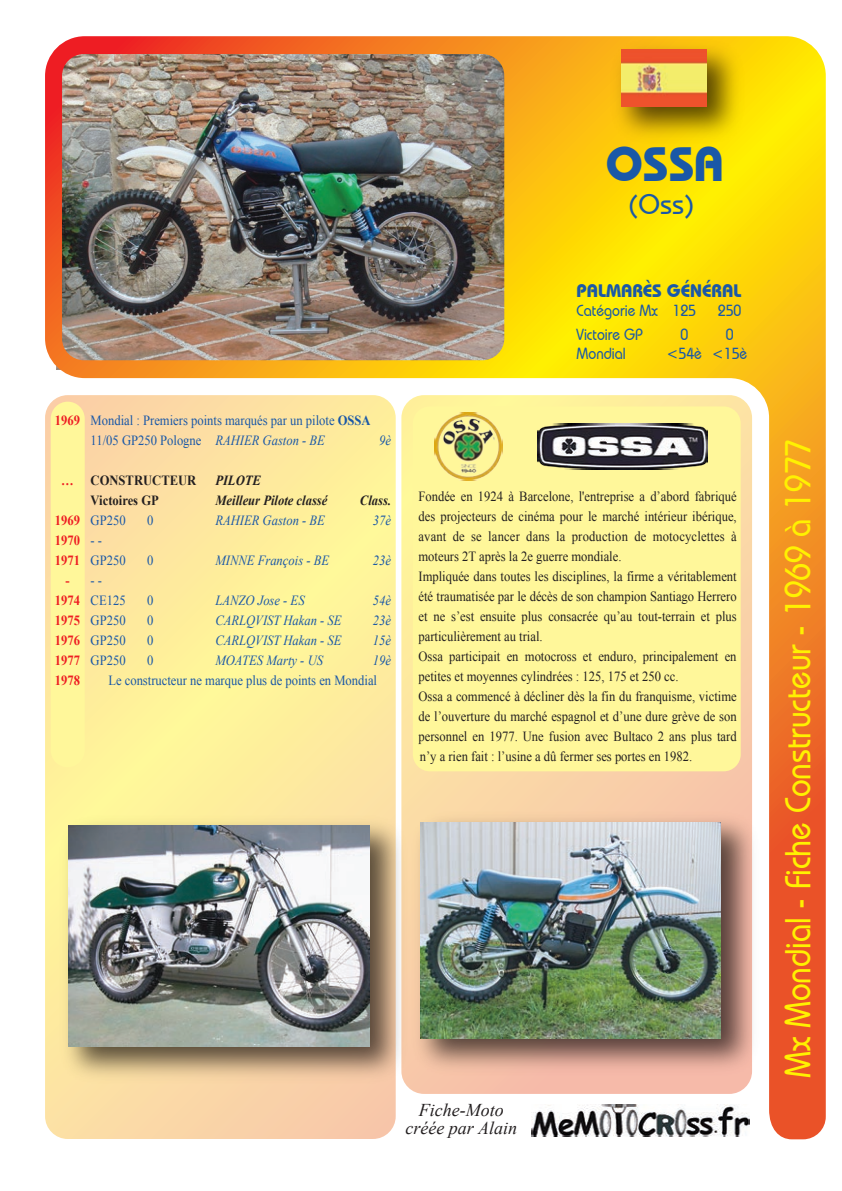
<style>
.page{position:relative;width:842px;height:1191px;background:#fff}
.page>*{position:absolute;margin:0;border:0;box-sizing:border-box;transform-origin:0 0}
.t1{font:700 48px "Bauhaus IT Cby BT";color:#1a58a7}
.t2{font:500 36px "Bauhaus IT Cby BT";color:#fff101;scale:.9 1}
.t3{font:500 28px "Bauhaus IT Cby BT";color:#1a58a7}
.t4{font:italic 18px/18px "Times New Roman";color:#231f20;text-align:center}
.t5{font:700 18px "Bauhaus IT Cby BT";color:#1a58a7}
.t6{font:500 16px "Bauhaus IT Cby BT";color:#1a58a7;scale:.9 1}
.t7{font:14px/20px "Times New Roman";color:#231f20;scale:.9 1}
.t8{font:14px/20px "Times New Roman";color:#1a58a7;scale:.9 1}
.t9{font:italic 14px "Times New Roman";color:#1a58a7;scale:.9 1}
.t10{font:700 14px/20px "Times New Roman";color:#ee1d23;text-align:center;scale:.9 1}
.t11{font:italic 700 14px "Times New Roman";color:#231f20;scale:.9 1}
.t12{font:700 14px "Times New Roman";color:#231f20;scale:.9 1}
.s1{font-weight:700}
.s2{font-style:italic}
</style>
<div class="page">
<img style="left:45px;top:36px;width:781px;height:1103px">
<img style="left:604px;top:36px;width:148px;height:115px">
<img style="left:621px;top:50px;width:85px;height:56px">
<div style="left:413px;top:406px;width:328px;height:365px;background:#fff79a"></div>
<img style="left:434px;top:412px;width:68px;height:68px">
<img style="left:538px;top:424px;width:169px;height:45px">
<p class="t10" style="left:55px;top:409px;width:29px">1969</p>
<p class="t8" style="left:91px;top:410px;width:313px">Mondial : Premiers points marqués par un pilote <span class="s1">OSSA<br></span>11/05 GP250 Pologne <span class="s2">RAHIER Gaston - BE</span></p>
<p class="t9" style="left:379px;top:430px;width:15px">9è</p>
<p class="t10" style="left:61px;top:469px;width:15px">…</p>
<p class="t10" style="left:55px;top:509px;width:29px">1969<br>1970<br>1971 -<br>1974<br>1975<br>1976<br>1977<br>1978</p>
<p class="t12" style="left:91px;top:470px;width:119px">CONSTRUCTEUR</p>
<p class="t11" style="left:215px;top:470px;width:52px">PILOTE</p>
<p class="t12" style="left:91px;top:490px;width:77px">Victoires GP</p>
<p class="t11" style="left:215px;top:490px;width:126px">Meilleur Pilote classé</p>
<p class="t11" style="left:360px;top:490px;width:36px">Class.</p>
<p class="t8" style="left:91px;top:510px;width:40px">GP250</p>
<p class="t8" style="left:147px;top:510px;width:9px">0</p>
<p class="t9" style="left:215px;top:510px;width:123px">RAHIER Gaston - BE</p>
<p class="t9" style="left:373px;top:510px;width:22px">37è</p>
<p class="t8" style="left:91px;top:530px;width:40px">- -<br>GP250</p>
<p class="t8" style="left:147px;top:550px;width:8px">0</p>
<p class="t9" style="left:215px;top:550px;width:128px">MINNE François - BE</p>
<p class="t9" style="left:373px;top:550px;width:22px">23è</p>
<p class="t8" style="left:91px;top:570px;width:40px">- -<br>CE125</p>
<p class="t8" style="left:147px;top:590px;width:8px">0</p>
<p class="t9" style="left:215px;top:590px;width:101px">LANZO Jose - ES</p>
<p class="t9" style="left:373px;top:590px;width:22px">54è</p>
<p class="t8" style="left:91px;top:610px;width:40px">GP250</p>
<p class="t8" style="left:147px;top:610px;width:8px">0</p>
<p class="t9" style="left:215px;top:610px;width:142px">CARLQVIST Hakan - SE</p>
<p class="t9" style="left:373px;top:610px;width:22px">23è</p>
<p class="t8" style="left:91px;top:630px;width:40px">GP250</p>
<p class="t8" style="left:147px;top:630px;width:8px">0</p>
<p class="t9" style="left:215px;top:630px;width:142px">CARLQVIST Hakan - SE</p>
<p class="t9" style="left:373px;top:630px;width:22px">15è</p>
<p class="t8" style="left:91px;top:650px;width:40px">GP250</p>
<p class="t8" style="left:147px;top:650px;width:8px">0</p>
<p class="t9" style="left:215px;top:650px;width:121px">MOATES Marty - US</p>
<p class="t9" style="left:373px;top:650px;width:22px">19è</p>
<p class="t8" style="left:108px;top:670px;width:300px">Le constructeur ne marque plus de points en Mondial</p>
<h1 class="t1" style="left:606px;top:135px;width:119px">OSSA</h1>
<h3 class="t3" style="left:628px;top:187px;width:69px">(Oss)</h3>
<p class="t5" style="left:577px;top:279px;width:166px">PALMARÈS GÉNÉRAL</p>
<p class="t6" style="left:577px;top:300px;width:134px">Catégorie Mx 125</p>
<p class="t6" style="left:718px;top:300px;width:28px">250</p>
<p class="t6" style="left:577px;top:324px;width:75px">Victoire GP</p>
<p class="t6" style="left:680px;top:324px;width:10px">0</p>
<p class="t6" style="left:726px;top:324px;width:10px">0</p>
<p class="t6" style="left:577px;top:344px;width:56px">Mondial</p>
<p class="t6" style="left:667px;top:344px;width:91px">&lt;54è &lt;15è</p>
<p class="t7" style="left:418px;top:486px;width:355px">Fondée en 1924 à Barcelone, l'entreprise a d’abord fabriqué des projecteurs de cinéma pour le marché intérieur ibérique, avant de se lancer dans la production de motocyclettes à moteurs 2T après la 2e guerre mondiale.<br>Impliquée dans toutes les disciplines, la firme a véritablement été traumatisée par le décès de son champion Santiago Herrero et ne s’est ensuite plus consacrée qu’au tout-terrain et plus particulièrement au trial.<br>Ossa participait en motocross et enduro, principalement en petites et moyennes cylindrées : 125, 175 et 250 cc.<br>Ossa a commencé à décliner dès la fin du franquisme, victime de l’ouverture du marché espagnol et d’une dure grève de son personnel en 1977. Une fusion avec Bultaco 2 ans plus tard n’y a rien fait : l’usine a dû fermer ses portes en 1982.</p>
<p class="t4" style="left:405px;top:1100px;width:113px">Fiche-Moto créée par Alain</p>
<h2 class="t2" style="left:776px;top:1078px;width:711px;rotate:-90deg">Mx Mondial - Fiche Constructeur - 1969 à 1977</h2>
</div>
